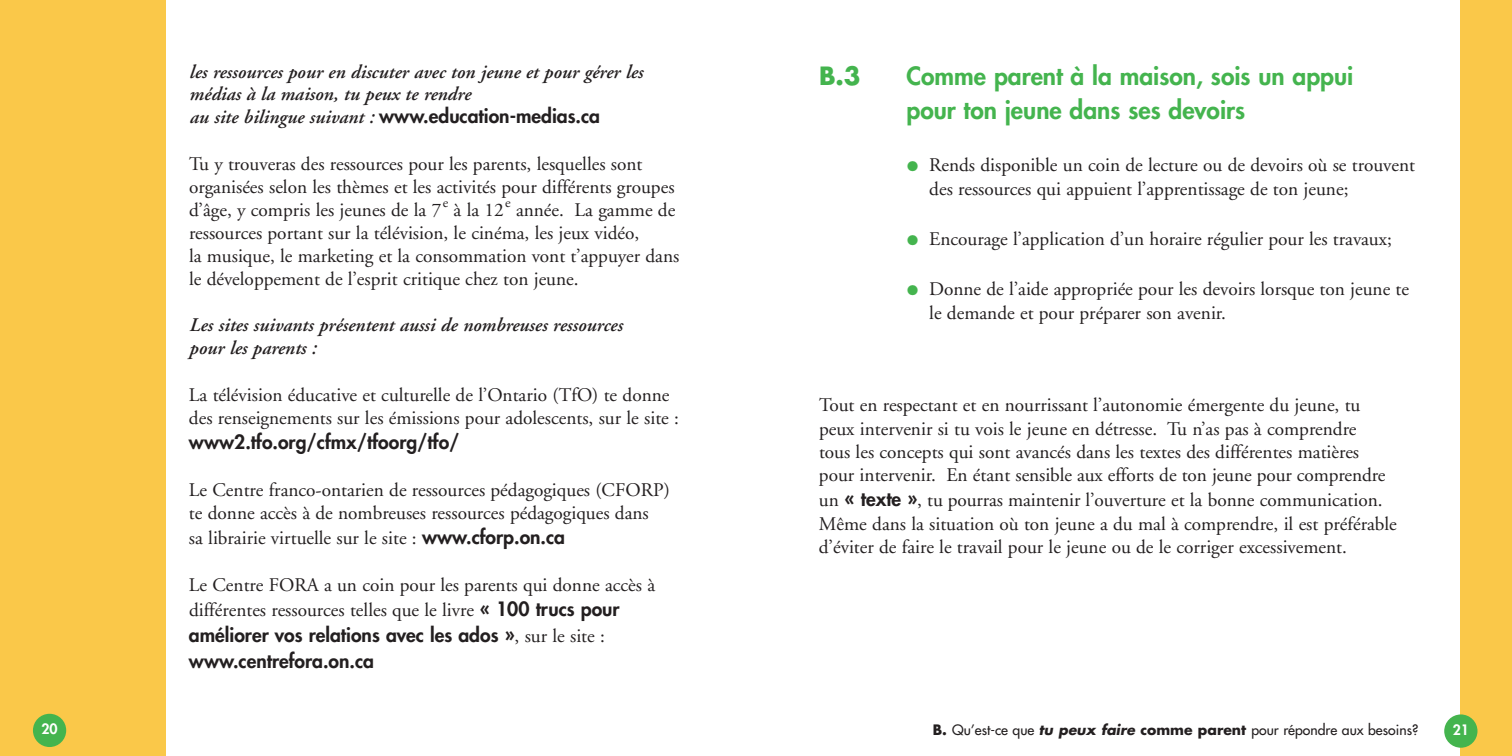
<style>
.page{position:relative;width:1512px;height:756px;background:#fff}
.page>*{position:absolute;margin:0;border:0;box-sizing:border-box;transform-origin:0 0}
.t1{font:800 24.5px/33.4px "Futura";color:#44b44e}
.t2{font:700 24.5px "Futura";color:#44b44e}
.t3{font:19.25px/23.1px "Adobe Garamond";color:#231f20}
.t4{font:italic 600 19.25px/22.8px "Adobe Garamond";color:#231f20}
.t5{font:800 19.25px/25.7px "Futura";color:#231f20}
.t6{font:14px "Futura";color:#231f20}
.t7{font:800 14px "Futura";color:#fff}
.t8{font:14px "Adobe Garamond";color:#231f20}
.s1{font-family:"Adobe Garamond";font-weight:600;font-style:italic}
.s2{font-family:"Futura";font-weight:800}
.s3{font-family:"Adobe Garamond";font-weight:400}
.s4{color:#44b44e}
.s5{font-weight:700}
.s6{font-weight:700;font-style:italic}
</style>
<div class="page">
<div style="left:0;top:0;width:166px;height:756px;background:#fac849"></div>
<div style="left:1460px;top:0;width:52px;height:756px;background:#fac849"></div>
<div style="left:1444px;top:714px;width:33px;height:34px;background:#44b44e;border-radius:50%"></div>
<div style="left:33px;top:714px;width:33px;height:33px;background:#44b44e;border-radius:50%"></div>
<p class="t4" style="left:189px;top:62px;width:455px">les ressources pour en discuter avec ton jeune et pour gérer les médias à la maison, tu peux te rendre</p>
<p class="t5" style="left:189px;top:105px;width:413px"><span class="s1">au site bilingue suivant :</span> www.education-medias.ca</p>
<p class="t3" style="left:189px;top:154px;width:487px">Tu y trouveras des ressources pour les parents, lesquelles sont organisées selon les thèmes et les activités pour différents groupes d’âge, y compris les jeunes de la 7</p>
<p class="t8" style="left:443px;top:197px;width:7px">e</p>
<p class="t3" style="left:454px;top:200px;width:52px">à la 12</p>
<p class="t8" style="left:505px;top:197px;width:7px">e</p>
<p class="t3" style="left:189px;top:200px;width:492px;text-indent:327px">année. La gamme de ressources portant sur la télévision, le cinéma, les jeux vidéo,<br>la musique, le marketing et la consommation vont t’appuyer dans le développement de l’esprit critique chez ton jeune.</p>
<p class="t4" style="left:189px;top:315px;width:435px">Les sites suivants présentent aussi de nombreuses ressources pour les parents :</p>
<p class="t3" style="left:189px;top:385px;width:491px">La télévision éducative et culturelle de l’Ontario (TfO) te donne des renseignements sur les émissions pour adolescents, sur le site :</p>
<p class="t5" style="left:189px;top:431px;width:272px">www2.tfo.org/cfmx/tfoorg/tfo/</p>
<p class="t3" style="left:189px;top:480px;width:482px">Le Centre franco-ontarien de ressources pédagogiques (CFORP) te donne accès à de nombreuses ressources pédagogiques dans</p>
<p class="t3" style="left:189px;top:528px;width:378px">sa librairie virtuelle sur le site : <span class="s2">www.cforp.on.ca</span></p>
<p class="t3" style="left:189px;top:574px;width:468px;line-height:25.6px">Le Centre FORA a un coin pour les parents qui donne accès à différentes ressources telles que le livre <span class="s2">« 100 trucs pour</span></p>
<p class="t5" style="left:189px;top:624px;width:417px">améliorer vos relations avec les ados »<span class="s3">, sur le site : </span>www.centrefora.on.ca</p>
<p class="t2" style="left:819px;top:65px;width:43px">B.3</p>
<p class="t1" style="left:906px;top:61px;width:448px">Comme parent à la maison, sois un appui pour ton jeune dans ses devoirs</p>
<p class="t3" style="left:929px;top:155px;width:487px;line-height:23.8px;text-indent:-22px"><span class="s4">●</span> Rends disponible un coin de lecture ou de devoirs où se trouvent des ressources qui appuient l’apprentissage de ton jeune;</p>
<p class="t3" style="left:907px;top:229px;width:486px"><span class="s4">●</span> Encourage l’application d’un horaire régulier pour les travaux;</p>
<p class="t3" style="left:929px;top:279px;width:481px;line-height:23.8px;text-indent:-22px"><span class="s4">●</span> Donne de l’aide appropriée pour les devoirs lorsque ton jeune te le demande et pour préparer son avenir.</p>
<p class="t3" style="left:819px;top:395px;width:568px">Tout en respectant et en nourrissant l’autonomie émergente du jeune, tu peux intervenir si tu vois le jeune en détresse. Tu n’as pas à comprendre tous les concepts qui sont avancés dans les textes des différentes matières pour intervenir. En étant sensible aux efforts de ton jeune pour comprendre</p>
<p class="t3" style="left:819px;top:490px;width:579px">un <span class="s2">« texte »</span>, tu pourras maintenir l’ouverture et la bonne communication.<br>Même dans la situation où ton jeune a du mal à comprendre, il est préférable d’éviter de faire le travail pour le jeune ou de le corriger excessivement.</p>
<p class="t7" style="left:41px;top:723px;width:18px">20</p>
<p class="t6" style="left:933px;top:723px;width:487px"><span class="s5">B.</span> Qu’est-ce que <span class="s6">tu peux faire</span> <span class="s5">comme parent</span> pour répondre aux besoins?</p>
<p class="t7" style="left:1453px;top:723px;width:18px">21</p>
</div>
